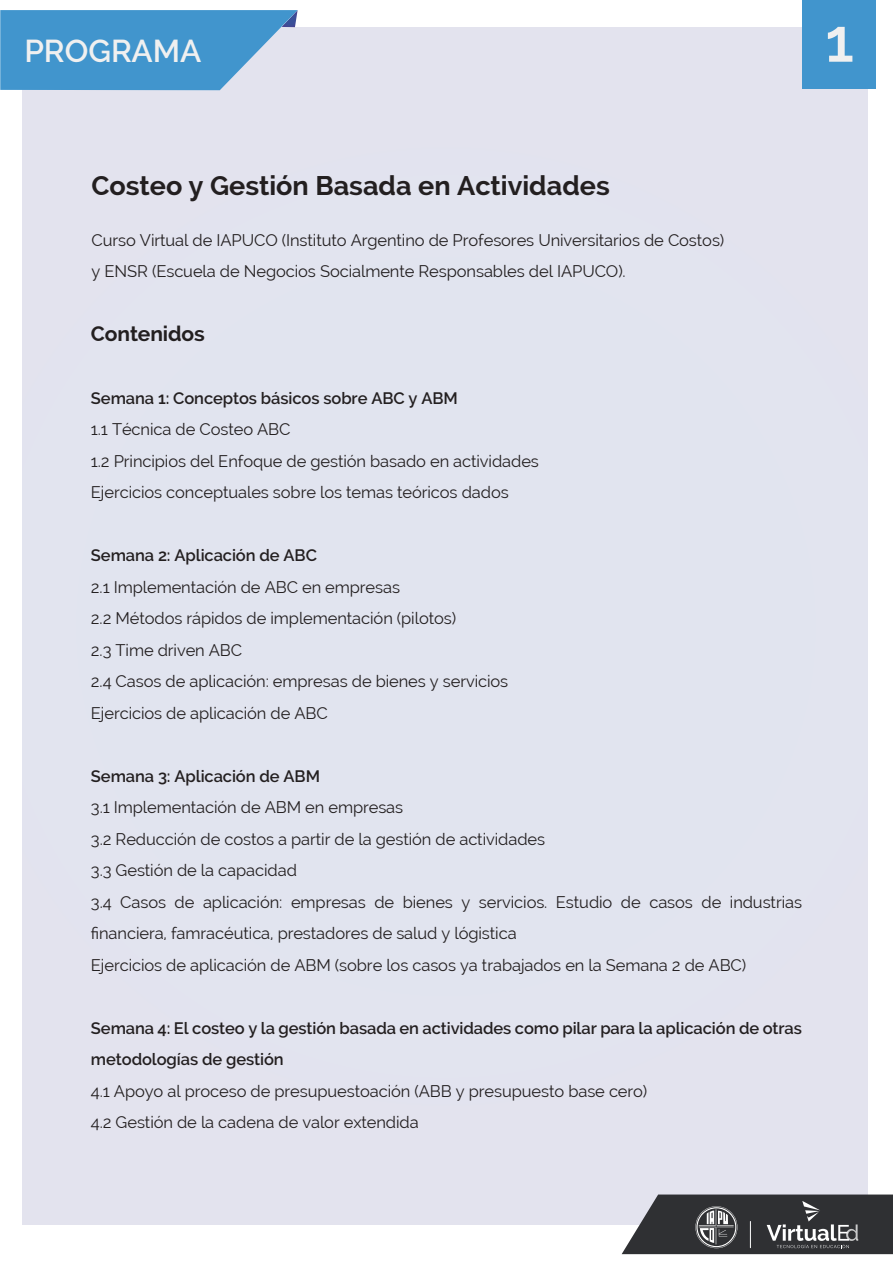
<style>
.page{position:relative;width:893px;height:1263px;background:#fff}
.page>*{position:absolute;margin:0;border:0;box-sizing:border-box;transform-origin:0 0}
.t1{font:600 61.05px "Raleway";color:#f0f0f0}
.t2{font:600 31.5px "Raleway";color:#f0f0f0}
.t3{font:700 27px "Raleway";color:#231f20}
.t4{font:700 21px "Raleway";letter-spacing:-.005em;color:#231f20}
.t5{font:16.5px/31.5px "Raleway";letter-spacing:-.005em;color:#231f20}
.t6{font:600 16.5px/31.5px "Raleway";letter-spacing:-.005em;color:#231f20}
</style>
<div class="page">
<div style="left:23px;top:27px;width:845px;height:1198px;background:#e2e4ef"></div>
<svg style="left:622px;top:1194px;width:271px;height:60px;background:#4d4d51"></svg>
<svg style="left:0;top:10px;width:298px;height:80px;background:#559ed1"></svg>
<div style="left:802px;top:0;width:74px;height:88px;background:#4195cd"></div>
<h2 class="t2" style="left:24px;top:32px;width:179px">PROGRAMA</h2>
<h1 class="t1" style="left:825px;top:5px;width:30px">1</h1>
<h3 class="t3" style="left:91px;top:171px;width:520px">Costeo y Gestión Basada en Actividades</h3>
<p class="t5" style="left:91px;top:224px;width:634px">Curso Virtual de IAPUCO (Instituto Argentino de Profesores Universitarios de Costos) y ENSR (Escuela de Negocios Socialmente Responsables del IAPUCO).</p>
<p class="t4" style="left:91px;top:321px;width:115px">Contenidos</p>
<p class="t6" style="left:91px;top:382px;width:368px">Semana 1: Conceptos básicos sobre ABC y ABM</p>
<p class="t5" style="left:91px;top:414px;width:449px">1.1 Técnica de Costeo ABC<br>1.2 Principios del Enfoque de gestión basado en actividades<br>Ejercicios conceptuales sobre los temas teóricos dados</p>
<p class="t6" style="left:91px;top:540px;width:228px">Semana 2: Aplicación de ABC</p>
<p class="t5" style="left:91px;top:571px;width:419px">2.1 Implementación de ABC en empresas<br>2.2 Métodos rápidos de implementación (pilotos)<br>2.3 Time driven ABC<br>2.4 Casos de aplicación: empresas de bienes y servicios Ejercicios de aplicación de ABC</p>
<p class="t6" style="left:91px;top:760px;width:231px">Semana 3: Aplicación de ABM</p>
<p class="t5" style="left:91px;top:792px;width:713px">3.1 Implementación de ABM en empresas<br>3.2 Reducción de costos a partir de la gestión de actividades<br>3.3 Gestión de la capacidad<br>3.4 Casos de aplicación: empresas de bienes y servicios. Estudio de casos de industrias financiera, famracéutica, prestadores de salud y lógistica<br>Ejercicios de aplicación de ABM (sobre los casos ya trabajados en la Semana 2 de ABC)</p>
<p class="t6" style="left:91px;top:1012px;width:712px">Semana 4: El costeo y la gestión basada en actividades como pilar para la aplicación de otras metodologías de gestión</p>
<p class="t5" style="left:91px;top:1075px;width:558px">4.1 Apoyo al proceso de presupuestoación (ABB y presupuesto base cero)<br>4.2 Gestión de la cadena de valor extendida</p>
</div>
